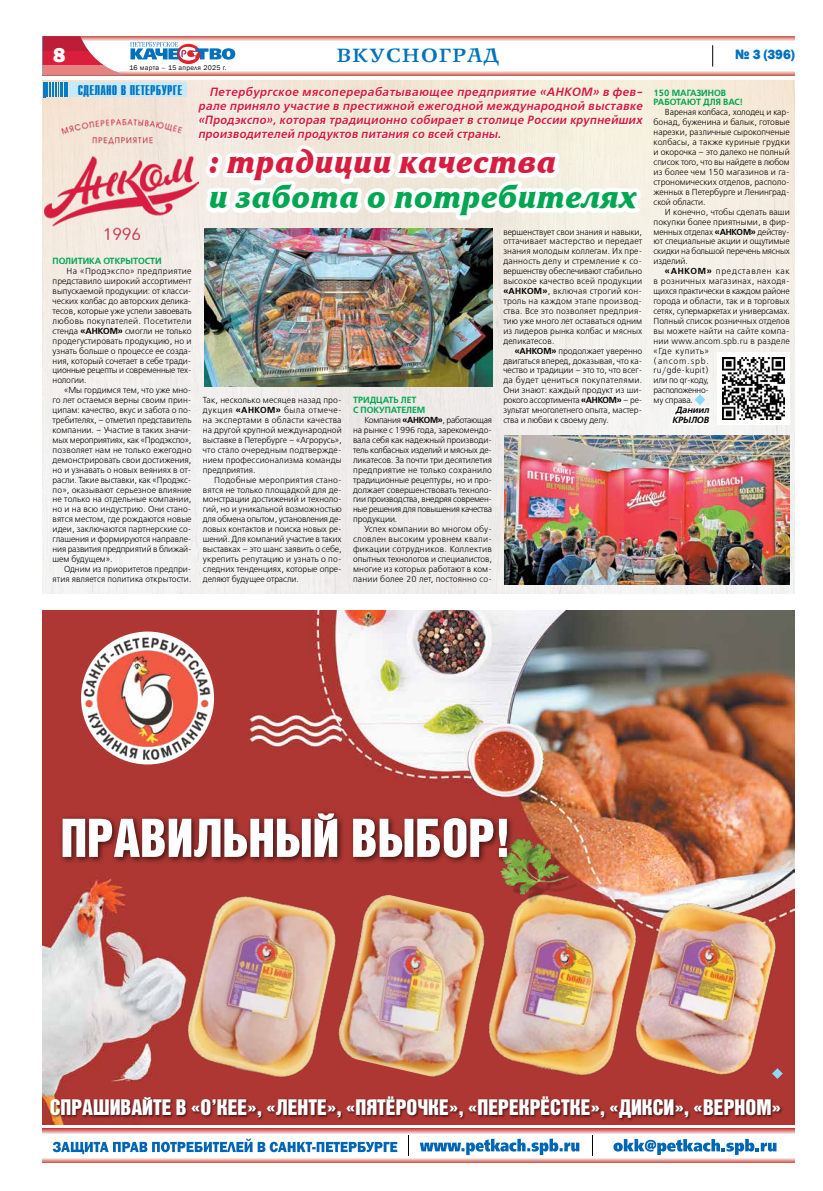
<style>
.page{position:relative;width:823px;height:1191px;background:#fff}
.page>*{position:absolute;margin:0;border:0;box-sizing:border-box;transform-origin:0 0}
.t1{font:53px "Bastion Kontrast Alt C";color:#fff}
.t2{font:italic 700 33px "Friz Quadrata C";letter-spacing:.02em;color:#00a651;scale:.94 1}
.t3{font:italic 700 33px "Friz Quadrata C";letter-spacing:.02em;color:#d81e40;scale:.94 1}
.t4{font:21.8px "Bastion Kontrast Alt C";color:#fff}
.t5{font:800 21px "Franklin Gothic";color:#fff}
.t6{font:700 19px "New Journal";letter-spacing:.035em;color:#0072bc;scale:1.05 1}
.t7{font:700 14px "Compact C";letter-spacing:.01em;color:#0072bc}
.t8{font:800 14px "Franklin Gothic";color:#0072bc;scale:.95 1}
.t9{font:italic 12px/14px "Free Set Demi C";letter-spacing:.02em;color:#d81e40;text-align:justify;scale:.96 1}
.t10{font:700 9px/9.9px "Free Set C";color:#00a651}
.t11{font:italic 9px/9.9px "Free Set Demi C";letter-spacing:-.005em;color:#000;text-align:center}
.t12{font:8.7px/9.9px "Free Set C";letter-spacing:-.005em;color:#000;text-align:justify}
.t13{font:8.7px/9.9px "Free Set C";letter-spacing:-.005em;color:#000;text-align:justify;scale:.96 1}
.t14{font:7px "Franklin Gothic";letter-spacing:.03em;color:#000}
.s1{font-family:"Petersburg C";font-weight:700}
.s2{font-weight:700}
</style>
<div class="page">
<img style="left:124px;top:36px;width:670px;height:5px">
<svg style="left:43px;top:65px;width:81px;height:9px"></svg>
<svg style="left:43px;top:51px;width:61px;height:14px"></svg>
<svg style="left:43px;top:36px;width:81px;height:15px"></svg>
<svg style="left:176px;top:44px;width:24px;height:20px"></svg>
<svg style="left:130px;top:42px;width:105px;height:18px"></svg>
<svg style="left:419px;top:1138px;width:160px;height:17px"></svg>
<svg style="left:53px;top:1138px;width:344px;height:16px"></svg>
<img style="left:43px;top:1128px;width:751px;height:5px">
<svg style="left:408px;top:1135px;width:1px;height:21px"></svg>
<svg style="left:592px;top:1135px;width:1px;height:21px"></svg>
<svg style="left:613px;top:1138px;width:163px;height:17px"></svg>
<img style="left:43px;top:610px;width:750px;height:514px">
<img style="left:60px;top:625px;width:172px;height:147px">
<img style="left:471px;top:882px;width:183px;height:204px">
<img style="left:166px;top:882px;width:187px;height:209px">
<img style="left:331px;top:890px;width:163px;height:192px">
<img style="left:618px;top:892px;width:166px;height:194px">
<img style="left:475px;top:811px;width:117px;height:93px">
<div style="left:59px;top:809px;width:455px;height:56px;background:#000;opacity:.64"></div>
<div style="left:49px;top:1095px;width:734px;height:26px;background:#000;opacity:.64"></div>
<div style="left:42px;top:81px;width:752px;height:509px;background:linear-gradient(to bottom,#f5ebda,#eff1f4)"></div>
<div style="left:69px;top:82px;width:118px;height:15px;background:#c7eafb"></div>
<svg style="left:43px;top:82px;width:26px;height:15px"></svg>
<img style="left:45px;top:120px;width:147px;height:119px">
<img style="left:504px;top:435px;width:285px;height:149px">
<img style="left:204px;top:287px;width:288px;height:99px">
<img style="left:192px;top:86px;width:462px;height:201px">
<svg style="left:667px;top:379px;width:47px;height:50px"></svg>
<svg style="left:717px;top:352px;width:72px;height:72px"></svg>
<img style="left:722px;top:358px;width:61px;height:61px">
<h3 class="t5" style="left:53px;top:42px;width:14px">8</h3>
<p class="t14" style="left:129px;top:63px;width:99px">16 марта <span class="s1">–</span> 15 апреля 2025 г.</p>
<h3 class="t6" style="left:336px;top:43px;width:157px">ВКУСНОГРАД</h3>
<h3 class="t8" style="left:734px;top:45px;width:64px">№ 3 (396)</h3>
<h3 class="t7" style="left:78px;top:83px;width:106px">СДЕЛАНО В ПЕТЕРБУРГЕ</h3>
<p class="t9" style="left:198px;top:85px;width:464px;text-indent:11px">Петербургское мясоперерабатывающее предприятие «АНКОМ» в фев&shy;рале приняло участие в престижной ежегодной международной выставке «Продэкспо», которая традиционно собирает в столице России крупнейших производителей продуктов питания со всей страны.</p>
<h2 class="t3" style="left:209px;top:141px;width:371px">: традиции качества</h2>
<h2 class="t2" style="left:209px;top:176px;width:456px">и забота о потребителях</h2>
<p class="t10" style="left:53px;top:256px;width:110px">ПОЛИТИКА ОТКРЫТОСТИ</p>
<p class="t12" style="left:53px;top:266px;width:140px;text-indent:14px">На «Продэкспо» предприятие представило широкий ассортимент выпускаемой продукции: от класси&shy;ческих колбас до авторских делика&shy;тесов, которые уже успели завоевать любовь покупателей. Посетители стенда <span class="s2">«АНКОМ»</span> смогли не только продегустировать продукцию, но и узнать больше о процессе ее созда&shy;ния, который сочетает в себе тради&shy;ционные рецепты и современные тех&shy;нологии.</p>
<p class="t12" style="left:53px;top:385px;width:140px;text-indent:11px">«Мы гордимся тем, что уже мно&shy;го лет остаемся верны своим прин&shy;ципам: качество, вкус и забота о по&shy;требителях, – отметил представитель компании. – Участие в таких значи&shy;мых мероприятиях, как «Продэкспо», позволяет нам не только ежегодно демонстрировать свои достижения, но и узнавать о новых веяниях в от&shy;расли. Такие выставки, как «Продэкс&shy;по», оказывают серьезное влияние не только на отдельные компании, но и на всю индустрию. Они стано&shy;вятся местом, где рождаются новые идеи, заключаются партнерские со&shy;глашения и формируются направле&shy;ния развития предприятий в ближай&shy;шем будущем».</p>
<p class="t12" style="left:53px;top:564px;width:140px;text-align:right">Одним из приоритетов предпри&shy;ятия является политика открытости.</p>
<p class="t12" style="left:203px;top:395px;width:140px">Так, несколько месяцев назад про&shy;дукция <span class="s2">«АНКОМ»</span> была отмече&shy;на экспертами в области качества на другой крупной международной выставке в Петербурге – «Агрорусь», что стало очередным подтвержде&shy;нием профессионализма команды предприятия.</p>
<p class="t12" style="left:203px;top:475px;width:140px;text-indent:11px">Подобные мероприятия стано&shy;вятся не только площадкой для де&shy;монстрации достижений и техноло&shy;гий, но и уникальной возможностью для обмена опытом, установления де&shy;ловых контактов и поиска новых ре&shy;шений. Для компаний участие в таких выставках – это шанс заявить о себе, укрепить репутацию и узнать о по&shy;следних тенденциях, которые опре&shy;деляют будущее отрасли.</p>
<p class="t10" style="left:353px;top:395px;width:74px">ТРИДЦАТЬ ЛЕТ<br>С ПОКУПАТЕЛЕМ</p>
<p class="t13" style="left:353px;top:415px;width:146px;text-indent:11px">Компания <span class="s2">«АНКОМ»</span>, работающая на рынке с 1996 года, зарекомендо&shy;вала себя как надежный производи&shy;тель колбасных изделий и мясных де&shy;ликатесов. За почти три десятилетия предприятие не только сохранило традиционные рецептуры, но и про&shy;должает совершенствовать техноло&shy;гии производства, внедряя современ&shy;ные решения для повышения качества продукции.</p>
<p class="t12" style="left:353px;top:524px;width:140px;text-indent:11px">Успех компании во многом обу&shy;словлен высоким уровнем квали&shy;фикации сотрудников. Коллектив опытных технологов и специалистов, многие из которых работают в ком&shy;пании более 20 лет, постоянно со-</p>
<p class="t13" style="left:503px;top:227px;width:146px">вершенствует свои знания и навыки, оттачивает мастерство и передает знания молодым коллегам. Их пре&shy;данность делу и стремление к со&shy;вершенству обеспечивают стабильно высокое качество всей продукции <span class="s2">«АНКОМ»</span>, включая строгий кон&shy;троль на каждом этапе производ&shy;ства. Все это позволяет предприя&shy;тию уже много лет оставаться одним из лидеров рынка колбас и мясных деликатесов.</p>
<p class="t12" style="left:503px;top:346px;width:140px;text-indent:11px"><span class="s2">«АНКОМ»</span> продолжает уверенно двигаться вперед, доказывая, что ка&shy;чество и традиции – это то, что всег&shy;да будет цениться покупателями.<br>Они знают: каждый продукт из ши&shy;рокого ассортимента <span class="s2">«АНКОМ»</span> – ре&shy;зультат многолетнего опыта, мастер&shy;ства и любви к своему делу.</p>
<p class="t10" style="left:653px;top:88px;width:90px">150 МАГАЗИНОВ<br>РАБОТАЮТ ДЛЯ ВАС!</p>
<p class="t12" style="left:653px;top:108px;width:138px;text-indent:11px">Вареная колбаса, холодец и кар&shy;бонад, буженина и балык, готовые нарезки, различные сырокопченые колбасы, а также куриные грудки и окорочка – это далеко не полный список того, что вы найдете в любом из более чем 150 магазинов и га&shy;строномических отделов, располо&shy;женных в Петербурге и Ленинград&shy;ской области.</p>
<p class="t12" style="left:653px;top:207px;width:138px;text-indent:11px">И конечно, чтобы сделать ваши покупки более приятными, в фир&shy;менных отделах <span class="s2">«АНКОМ»</span> действу&shy;ют специальные акции и ощутимые скидки на большой перечень мясных изделий.</p>
<p class="t12" style="left:653px;top:266px;width:138px;text-align:left;text-indent:11px"><span class="s2">«АНКОМ»</span> представлен как в розничных магазинах, находя&shy;щихся практически в каждом районе города и области, так и в торговых сетях, супермаркетах и универсамах.<br>Полный список розничных отделов вы можете найти на сайте компа&shy;нии www.ancom.spb.ru в разделе «Где купить»<br>(ancom.spb.<br>ru/gde-kupit)<br>или по qr-коду,<br>расположенно-<br>му справа.</p>
<p class="t11" style="left:671px;top:405px;width:38px">Даниил<br>КРЫЛОВ</p>
<h1 class="t1" style="left:61px;top:811px;width:451px">ПРАВИЛЬНЫЙ ВЫБОР!</h1>
<h3 class="t4" style="left:50px;top:1096px;width:732px">СПРАШИВАЙТЕ В «О’КЕЕ», «ЛЕНТЕ», «ПЯТЁРОЧКЕ», «ПЕРЕКРЁСТКЕ», «ДИКСИ», «ВЕРНОМ»</h3>
</div>
